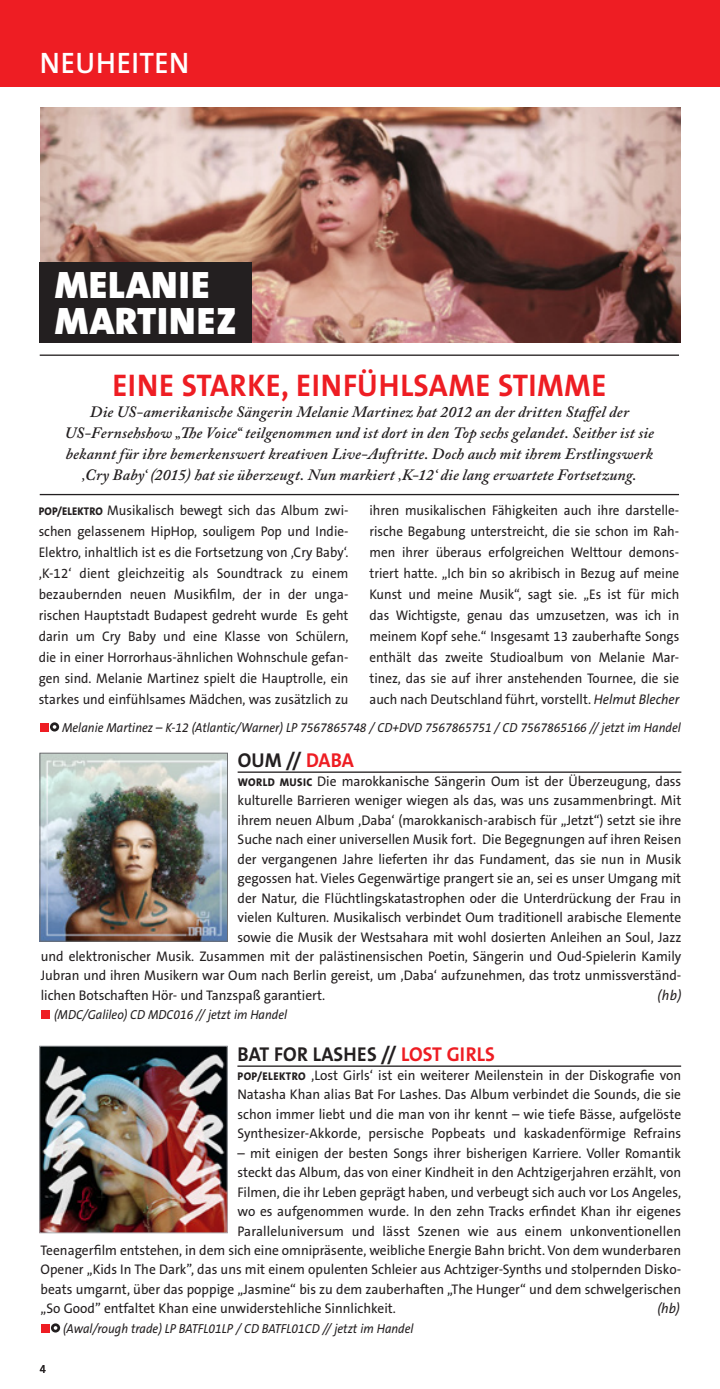
<style>
.page{position:relative;width:720px;height:1389px;background:#fff}
.page>*{position:absolute;margin:0;border:0;box-sizing:border-box;transform-origin:0 0}
.t1{font:900 38.5px/36.8px "The Sans B Plus W9";letter-spacing:.02em;color:#fff}
.t2{font:700 31.5px "The Sans B Plus W7";letter-spacing:.015em;color:#ee1d23;scale:.96 1}
.t3{font:600 29.75px "The Sans B Plus W6";letter-spacing:.015em;color:#fff;scale:.96 1}
.t4{font:700 20.12px "The Sans B Plus W7";letter-spacing:.005em;color:#231f20;scale:.96 1}
.t5{font:italic 600 15.75px/21px "Adobe Caslon Pro";letter-spacing:.01em;color:#231f20;text-align:center}
.t6{font:14px/19.4px "The Sans B Plus W5 Plain";letter-spacing:-.005em;color:#231f20;text-align:justify;scale:.96 1}
.t7{font:14px/21px "The Sans B Plus W5 Plain";letter-spacing:-.005em;color:#231f20;text-align:justify;scale:.94 1}
.t8{font:italic 14px "The Sans B Plus W5 Plain";color:#231f20;scale:.96 1}
.t9{font:italic 13.12px "The Sans B Plus W5 Plain";color:#231f20;scale:.92 1}
.s1{font-family:"The Sans B Plus W8";font-weight:800;font-size:11.2px}
.s2{font-style:italic}
.s3{color:#ee1d23}
</style>
<div class="page">
<div style="left:0;top:0;width:719px;height:87px;background:#ee1d23"></div>
<img style="left:40px;top:108px;width:640px;height:235px">
<div style="left:40px;top:723px;width:8px;height:9px;background:#ee1d23"></div>
<svg style="left:50px;top:722px;width:9px;height:10px"></svg>
<div style="left:40px;top:262px;width:212px;height:81px;background:#231f20"></div>
<hr style="left:40px;top:355px;width:638px;height:1px;background:#231f20">
<hr style="left:40px;top:494px;width:638px;height:1px;background:#231f20">
<hr style="left:237px;top:771px;width:444px;height:2px;background:#231f20">
<div style="left:41px;top:1010px;width:9px;height:9px;background:#ee1d23"></div>
<img style="left:42px;top:755px;width:183px;height:184px">
<div style="left:40px;top:753px;width:187px;height:188px;border:1px solid #6c6d70"></div>
<hr style="left:237px;top:1065px;width:443px;height:2px;background:#231f20">
<div style="left:41px;top:1324px;width:8px;height:9px;background:#ee1d23"></div>
<svg style="left:51px;top:1323px;width:9px;height:10px"></svg>
<img style="left:41px;top:1048px;width:184px;height:183px">
<div style="left:39px;top:1046px;width:188px;height:187px;border:1px solid #acadb1"></div>
<h3 class="t3" style="left:40px;top:44px;width:139px">HÖRSTOFF</h3>
<h3 class="t3" style="left:40px;top:44px;width:157px">NEUHEITEN</h3>
<h1 class="t1" style="left:55px;top:266px;width:183px">MELANIE<br>MARTINEZ</h1>
<h2 class="t2" style="left:112px;top:365px;width:515px">EINE STARKE, EINFÜHLSAME STIMME</h2>
<p class="t5" style="left:65px;top:401px;width:590px">Die US-amerikanische Sängerin Melanie Martinez hat 2012 an der dritten Staffel der US-Fernsehshow „The Voice“ teilgenommen und ist dort in den Top sechs gelandet. Seither ist sie bekannt für ihre bemerkenswert kreativen Live-Auftritte. Doch auch mit ihrem Erstlingswerk ‚Cry Baby‘ (2015) hat sie überzeugt. Nun markiert ‚K-12‘ die lang erwartete Fortsetzung.</p>
<p class="t7" style="left:39px;top:499px;width:331px"><span class="s1">POP/ELEKTRO</span> Musikalisch bewegt sich das Album zwi&shy;schen gelassenem HipHop, souligem Pop und Indie-Elektro, inhaltlich ist es die Fortsetzung von ‚Cry Baby‘. ‚K-12‘ dient gleichzeitig als Soundtrack zu einem bezaubernden neuen Musikfilm, der in der unga&shy;rischen Hauptstadt Budapest gedreht wurde Es geht darin um Cry Baby und eine Klasse von Schülern, die in einer Horrorhaus-ähnlichen Wohnschule gefan&shy;gen sind. Melanie Martinez spielt die Hauptrolle, ein starkes und einfühlsames Mädchen, was zusätzlich zu</p>
<p class="t7" style="left:369px;top:499px;width:331px">ihren musikalischen Fähigkeiten auch ihre darstelle&shy;rische Begabung unterstreicht, die sie schon im Rah&shy;men ihrer überaus erfolgreichen Welttour demons&shy;triert hatte. „Ich bin so akribisch in Bezug auf meine Kunst und meine Musik“, sagt sie. „Es ist für mich das Wichtigste, genau das umzusetzen, was ich in meinem Kopf sehe.“ Insgesamt 13 zauberhafte Songs enthält das zweite Studioalbum von Melanie Mar&shy;tinez, das sie auf ihrer anstehenden Tournee, die sie auch nach Deutschland führt, vorstellt. <span class="s2">Helmut Blecher</span></p>
<p class="t9" style="left:62px;top:719px;width:673px">Melanie Martinez – K-12 (Atlantic/Warner) LP 7567865748 / CD+DVD 7567865751 / CD 7567865166 // jetzt im Handel</p>
<h3 class="t4" style="left:238px;top:747px;width:123px">OUM // <span class="s3">DABA</span></h3>
<p class="t6" style="left:237px;top:772px;width:463px"><span class="s1">WORLD MUSIC</span> Die marokkanische Sängerin Oum ist der Überzeugung, dass</p>
<p class="t6" style="left:237px;top:791px;width:463px">kulturelle Barrieren weniger wiegen als das, was uns zusammenbringt. Mit</p>
<p class="t6" style="left:237px;top:811px;width:463px">ihrem neuen Album ‚Daba‘ (marokkanisch-arabisch für „Jetzt“) setzt sie ihre</p>
<p class="t6" style="left:237px;top:830px;width:463px">Suche nach einer universellen Musik fort. Die Begegnungen auf ihren Reisen</p>
<p class="t6" style="left:237px;top:849px;width:463px">der vergangenen Jahre lieferten ihr das Fundament, das sie nun in Musik</p>
<p class="t6" style="left:237px;top:869px;width:463px">gegossen hat. Vieles Gegenwärtige prangert sie an, sei es unser Umgang mit</p>
<p class="t6" style="left:237px;top:888px;width:463px">der Natur, die Flüchtlingskatastrophen oder die Unterdrückung der Frau in</p>
<p class="t6" style="left:237px;top:908px;width:463px">vielen Kulturen. Musikalisch verbindet Oum traditionell arabische Elemente</p>
<p class="t6" style="left:237px;top:927px;width:463px">sowie die Musik der Westsahara mit wohl dosierten Anleihen an Soul, Jazz</p>
<p class="t6" style="left:41px;top:947px;width:668px">und elektronischer Musik. Zusammen mit der palästinensischen Poetin, Sängerin und Oud-Spielerin Kamily</p>
<p class="t6" style="left:41px;top:966px;width:668px">Jubran und ihren Musikern war Oum nach Berlin gereist, um ‚Daba‘ aufzunehmen, das trotz unmissverständ-</p>
<p class="t6" style="left:41px;top:985px;width:298px">lichen Botschaften Hör- und Tanzspaß garantiert.</p>
<p class="t8" style="left:657px;top:987px;width:26px">(hb)</p>
<p class="t9" style="left:54px;top:1007px;width:255px">(MDC/Galileo) CD MDC016 // jetzt im Handel</p>
<h3 class="t4" style="left:237px;top:1041px;width:269px">BAT FOR LASHES // <span class="s3">LOST GIRLS</span></h3>
<p class="t6" style="left:237px;top:1066px;width:463px"><span class="s1">POP/ELEKTRO</span> ‚Lost Girls‘ ist ein weiterer Meilenstein in der Diskografie von Natasha Khan alias Bat For Lashes. Das Album verbindet die Sounds, die sie schon immer liebt und die man von ihr kennt – wie tiefe Bässe, aufgelöste Synthesizer-Akkorde, persische Popbeats und kaskadenförmige Refrains</p>
<p class="t6" style="left:237px;top:1143px;width:463px">– mit einigen der besten Songs ihrer bisherigen Karriere. Voller Romantik</p>
<p class="t6" style="left:237px;top:1163px;width:463px">steckt das Album, das von einer Kindheit in den Achtzigerjahren erzählt, von</p>
<p class="t6" style="left:237px;top:1182px;width:463px">Filmen, die ihr Leben geprägt haben, und verbeugt sich auch vor Los Angeles,</p>
<p class="t6" style="left:237px;top:1202px;width:463px">wo es aufgenommen wurde. In den zehn Tracks erfindet Khan ihr eigenes</p>
<p class="t6" style="left:237px;top:1221px;width:463px">Paralleluniversum und lässt Szenen wie aus einem unkonventionellen</p>
<p class="t6" style="left:41px;top:1241px;width:668px">Teenagerfilm entstehen, in dem sich eine omnipräsente, weibliche Energie Bahn bricht. Von dem wunderbaren</p>
<p class="t6" style="left:41px;top:1260px;width:668px">Opener „Kids In The Dark”, das uns mit einem opulenten Schleier aus Achtziger-Synths und stolpernden Disko-</p>
<p class="t6" style="left:41px;top:1279px;width:668px">beats umgarnt, über das poppige „Jasmine“ bis zu dem zauberhaften „The Hunger“ und dem schwelgerischen</p>
<p class="t6" style="left:41px;top:1299px;width:371px">„So Good” entfaltet Khan eine unwiderstehliche Sinnlichkeit.</p>
<p class="t8" style="left:657px;top:1300px;width:25px">(hb)</p>
<p class="t9" style="left:63px;top:1320px;width:382px">(Awal/rough trade) LP BATFL01LP / CD BATFL01CD // jetzt im Handel</p>
</div>
